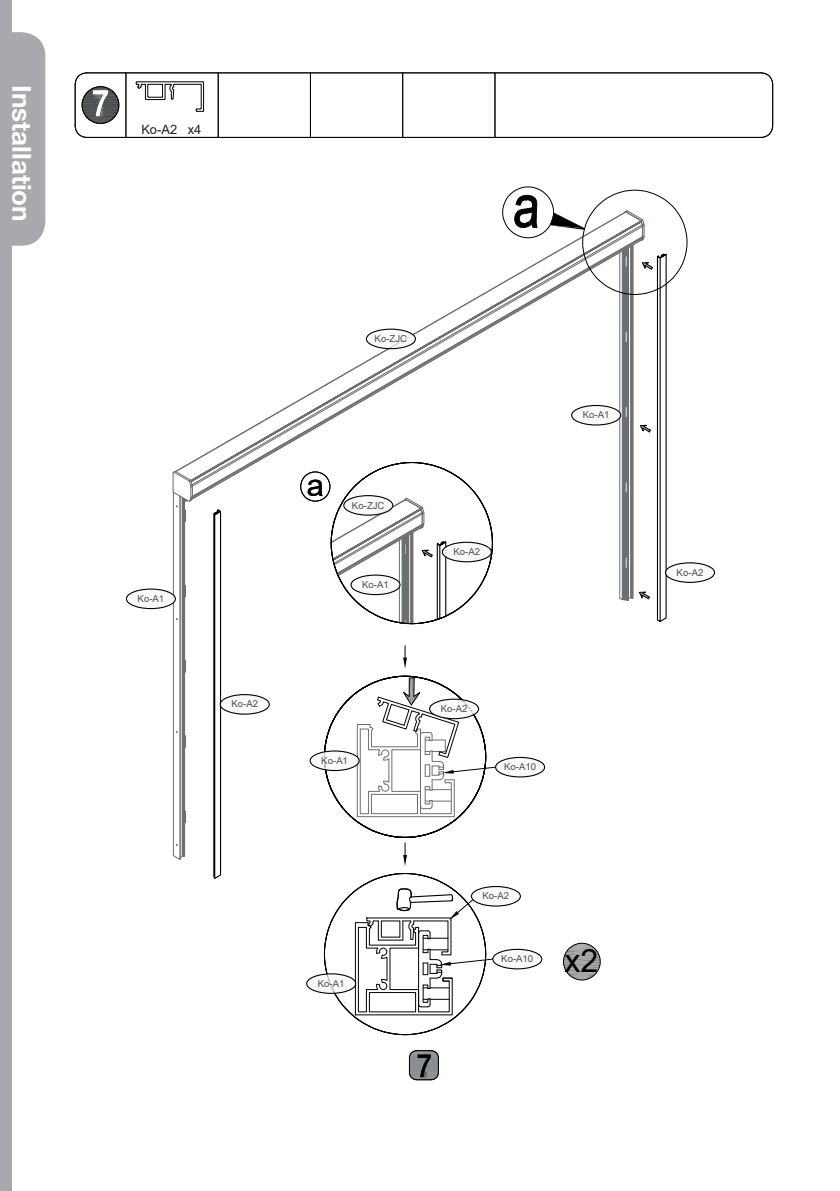
<style>
.page{position:relative;width:840px;height:1191px;background:#fff}
.page>*{position:absolute;margin:0;border:0;box-sizing:border-box;transform-origin:0 0}
.t1{font:32px "Arial";color:#000001}
.t2{font:30.8px "Arial";color:#000001}
.t3{font:700 26px "Helvetica Neue LT Pro";color:#fff}
.t4{font:12.8px "Arial";color:#231f20}
.t5{font:9.6px "Arial";color:#4b4e50}
</style>
<div class="page">
<hr style="left:87px;top:137px;width:673px;height:1px;background:#000001">
<svg style="left:760px;top:128px;width:12px;height:10px"></svg>
<hr style="left:771px;top:84px;width:1px;height:42px;background:#000001">
<hr style="left:87px;top:73px;width:673px;height:1px;background:#000001">
<svg style="left:760px;top:73px;width:12px;height:12px"></svg>
<hr style="left:125px;top:73px;width:1px;height:64px;background:#000001">
<hr style="left:218px;top:73px;width:1px;height:64px;background:#000001">
<hr style="left:402px;top:73px;width:1px;height:64px;background:#000001">
<hr style="left:494px;top:73px;width:1px;height:64px;background:#000001">
<hr style="left:310px;top:73px;width:1px;height:64px;background:#000001">
<svg style="left:75px;top:73px;width:44px;height:65px"></svg>
<svg style="left:408px;top:1050px;width:31px;height:30px"></svg>
<svg style="left:175px;top:282px;width:327px;height:199px"></svg>
<svg style="left:403px;top:843px;width:3px;height:23px"></svg>
<svg style="left:403px;top:645px;width:3px;height:23px"></svg>
<hr style="left:137px;top:81px;width:66px;height:1px;background:#000001">
<svg style="left:136px;top:82px;width:68px;height:30px"></svg>
<svg style="left:299px;top:462px;width:193px;height:162px"></svg>
<svg style="left:309px;top:676px;width:236px;height:161px"></svg>
<svg style="left:306px;top:873px;width:236px;height:162px"></svg>
<svg style="left:213px;top:509px;width:57px;height:370px"></svg>
<svg style="left:365px;top:328px;width:51px;height:22px"></svg>
<svg style="left:502px;top:187px;width:213px;height:435px"></svg>
<svg style="left:125px;top:471px;width:68px;height:389px"></svg>
<svg style="left:563px;top:942px;width:38px;height:39px"></svg>
<div style="left:11px;top:32px;width:34px;height:214px;background:#a8a9ad"></div>
<div style="left:0;top:0;width:11px;height:1191px;background:#a8a9ad"></div>
<h3 class="t3" style="left:38px;top:85px;width:138px;rotate:90deg">Installation</h3>
<h3 class="t4" style="left:141px;top:121px;width:61px">Ko-A2 x4</h3>
<p class="t5" style="left:137px;top:592px;width:28px">Ko-A1</p>
<p class="t5" style="left:231px;top:697px;width:28px">Ko-A2</p>
<p class="t5" style="left:374px;top:332px;width:34px">Ko-ZJC</p>
<h2 class="t2" style="left:306px;top:463px;width:19px">a</h2>
<p class="t5" style="left:352px;top:498px;width:34px">Ko-ZJC</p>
<p class="t5" style="left:362px;top:578px;width:28px">Ko-A1</p>
<p class="t5" style="left:321px;top:754px;width:28px">Ko-A1</p>
<p class="t5" style="left:453px;top:545px;width:28px">Ko-A2</p>
<p class="t5" style="left:440px;top:702px;width:28px">Ko-A2</p>
<p class="t5" style="left:504px;top:760px;width:33px">Ko-A10</p>
<p class="t5" style="left:582px;top:408px;width:28px">Ko-A1</p>
<p class="t5" style="left:317px;top:976px;width:28px">Ko-A1</p>
<p class="t5" style="left:482px;top:889px;width:28px">Ko-A2</p>
<p class="t5" style="left:501px;top:952px;width:33px">Ko-A10</p>
<h1 class="t1" style="left:564px;top:938px;width:35px">x2</h1>
<p class="t5" style="left:676px;top:565px;width:28px">Ko-A2</p>
</div>
